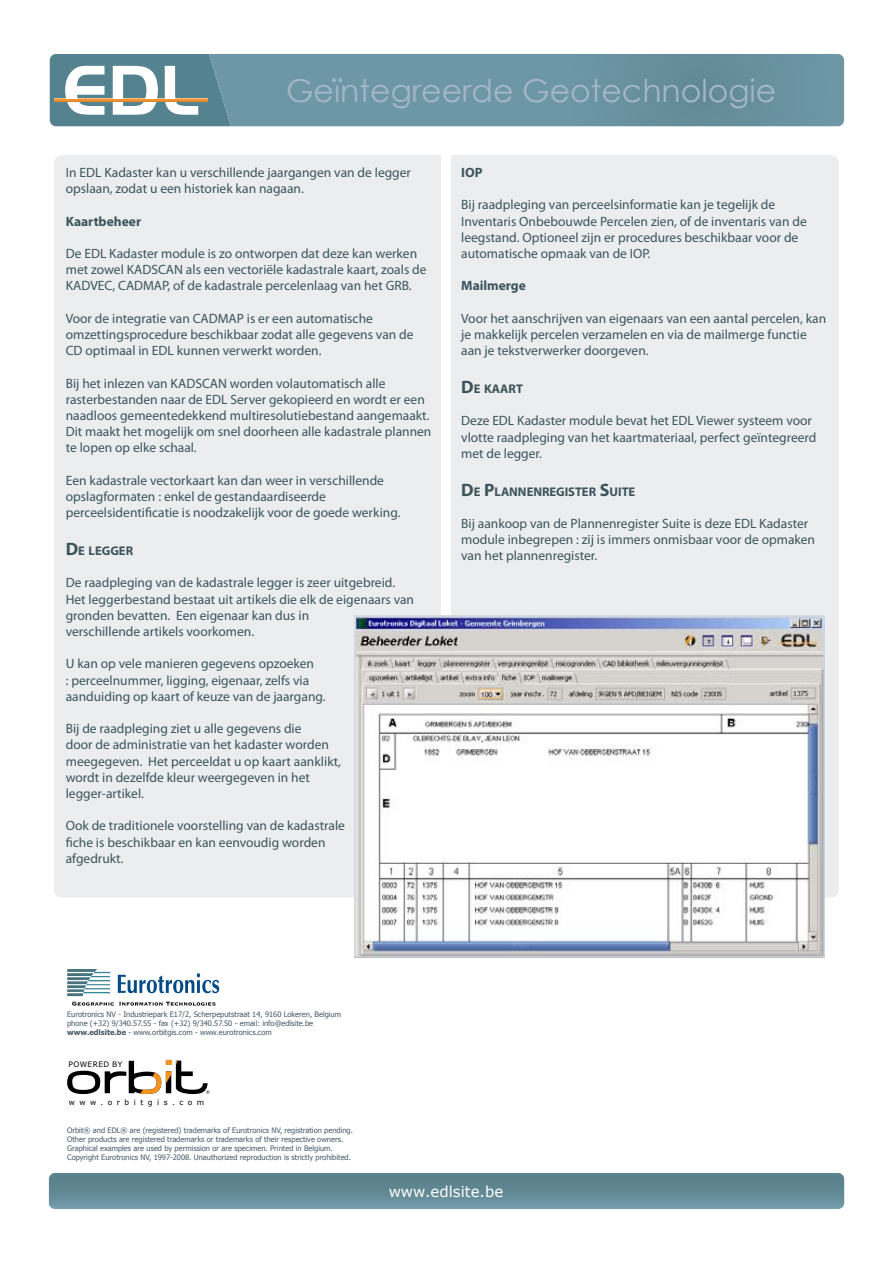
<style>
.page{position:relative;width:893px;height:1263px;background:#fff}
.page>*{position:absolute;margin:0;border:0;box-sizing:border-box;transform-origin:0 0}
.t1{font:31.5px "Century Gothic";color:#a4b7c9}
.t2{font:15px "Verdana";color:#fff}
.t3{font:13.5px/16.2px "Myriad Pro";color:#3b555b}
.t4{font:700 13.5px "Myriad Pro";color:#3b555b}
.t5{font:700 12.6px "Myriad Pro";color:#3b555b}
.t6{font:7.5px/9px "Tahoma";color:#485a68}
.t7{font:7.5px "Verdana";letter-spacing:.6em;color:#000}
.t8{font:7.5px "Verdana";letter-spacing:.05em;color:#000}
.s1{font-size:18px}
.s2{font-weight:700}
</style>
<div class="page">
<div style="left:58px;top:159px;width:777px;height:735px;background:#ecedef;border-radius:4px"></div>
<div style="left:54px;top:155px;width:785px;height:742px;border:8px solid #ecedef;border-radius:4px"></div>
<svg style="left:49px;top:1173px;width:795px;height:36px;background:#638a97"></svg>
<svg style="left:50px;top:54px;width:159px;height:72px"></svg>
<hr style="left:54px;top:99px;width:154px;height:2px;background:#f2922e">
<hr style="left:54px;top:101px;width:154px;height:1px;background:#da8631">
<svg style="left:209px;top:54px;width:635px;height:72px;background:#6a93a1"></svg>
<svg style="left:67px;top:1060px;width:142px;height:34px"></svg>
<svg style="left:67px;top:969px;width:152px;height:37px"></svg>
<div style="left:441px;top:140px;width:10px;height:801px;background:#fff"></div>
<img style="left:357px;top:619px;width:465px;height:336px">
<div style="left:354px;top:616px;width:471px;height:342px;border:2px solid #ced6e0"></div>
<h1 class="t1" style="left:286px;top:71px;width:492px">Geïntegreerde Geotechnologie</h1>
<p class="t3" style="left:66px;top:164px;width:347px">In EDL Kadaster kan u verschillende jaargangen van de legger opslaan, zodat u een historiek kan nagaan.</p>
<p class="t4" style="left:66px;top:212px;width:77px">Kaartbeheer</p>
<p class="t3" style="left:66px;top:245px;width:362px">De EDL Kadaster module is zo ontworpen dat deze kan werken met zowel KADSCAN als een vectoriële kadastrale kaart, zoals de<br>KADVEC, CADMAP, of de kadastrale percelenlaag van het GRB.</p>
<p class="t3" style="left:66px;top:310px;width:349px">Voor de integratie van CADMAP is er een automatische omzettingsprocedure beschikbaar zodat alle gegevens van de<br>CD optimaal in EDL kunnen verwerkt worden.</p>
<p class="t3" style="left:66px;top:375px;width:367px">Bij het inlezen van KADSCAN worden volautomatisch alle rasterbestanden naar de EDL Server gekopieerd en wordt er een naadloos gemeentedekkend multiresolutiebestand aangemaakt.<br>Dit maakt het mogelijk om snel doorheen alle kadastrale plannen te lopen op elke schaal.</p>
<p class="t3" style="left:66px;top:472px;width:336px">Een kadastrale vectorkaart kan dan weer in verschillende opslagformaten : enkel de gestandaardiseerde perceelsidentificatie is noodzakelijk voor de goede werking.</p>
<p class="t5" style="left:66px;top:543px;width:69px"><span class="s1">D</span>E LEGGER</p>
<p class="t3" style="left:66px;top:575px;width:350px">De raadpleging van de kadastrale legger is zeer uitgebreid.<br>Het leggerbestand bestaat uit artikels die elk de eigenaars van gronden bevatten. Een eigenaar kan dus in<br>verschillende artikels voorkomen.</p>
<p class="t3" style="left:66px;top:656px;width:261px">U kan op vele manieren gegevens opzoeken<br>: perceelnummer, ligging, eigenaar, zelfs via aanduiding op kaart of keuze van de jaargang.</p>
<p class="t3" style="left:66px;top:720px;width:277px">Bij de raadpleging ziet u alle gegevens die<br>door de administratie van het kadaster worden meegegeven. Het perceeldat u op kaart aanklikt, wordt in dezelfde kleur weergegeven in het legger-artikel.</p>
<p class="t3" style="left:66px;top:818px;width:281px">Ook de traditionele voorstelling van de kadastrale fiche is beschikbaar en kan eenvoudig worden afgedrukt.</p>
<p class="t4" style="left:461px;top:164px;width:23px">IOP</p>
<p class="t3" style="left:461px;top:197px;width:347px">Bij raadpleging van perceelsinformatie kan je tegelijk de Inventaris Onbebouwde Percelen zien, of de inventaris van de leegstand. Optioneel zijn er procedures beschikbaar voor de automatische opmaak van de IOP.</p>
<p class="t4" style="left:461px;top:277px;width:66px">Mailmerge</p>
<p class="t3" style="left:461px;top:310px;width:366px">Voor het aanschrijven van eigenaars van een aantal percelen, kan je makkelijk percelen verzamelen en via de mailmerge functie aan je tekstverwerker doorgeven.</p>
<p class="t5" style="left:461px;top:381px;width:64px"><span class="s1">D</span>E KAART</p>
<p class="t3" style="left:461px;top:413px;width:357px">Deze EDL Kadaster module bevat het EDL Viewer systeem voor vlotte raadpleging van het kaartmateriaal, perfect geïntegreerd met de legger.</p>
<p class="t5" style="left:461px;top:483px;width:176px"><span class="s1">D</span>E <span class="s1">P</span>LANNENREGISTER <span class="s1">S</span>UITE</p>
<p class="t3" style="left:461px;top:515px;width:355px">Bij aankoop van de Plannenregister Suite is deze EDL Kadaster module inbegrepen : zij is immers onmisbaar voor de opmaken van het plannenregister.</p>
<p class="t6" style="left:67px;top:1009px;width:275px">Eurotronics NV - Industriepark E17/2, Scherpeputstraat 14, 9160 Lokeren, Belgium phone (+32) 9/340.57.55 - fax (+32) 9/340.57.50 - email: info@edlsite.be <span class="s2">www.edlsite.be</span> - www.orbitgis.com - www.eurotronics.com</p>
<p class="t8" style="left:69px;top:1059px;width:55px">POWERED BY</p>
<p class="t7" style="left:69px;top:1097px;width:137px">www.orbitgis.com</p>
<p class="t6" style="left:67px;top:1126px;width:287px">Orbit® and EDL® are (registered) trademarks of Eurotronics NV, registration pending.<br>Other products are registered trademarks or trademarks of their respective owners.<br>Graphical examples are used by permission or are specimen. Printed in Belgium.<br>Copyright Eurotronics NV, 1997-2008. Unauthorized reproduction is strictly prohibited.</p>
<p class="t2" style="left:389px;top:1181px;width:116px">www.edlsite.be</p>
</div>
